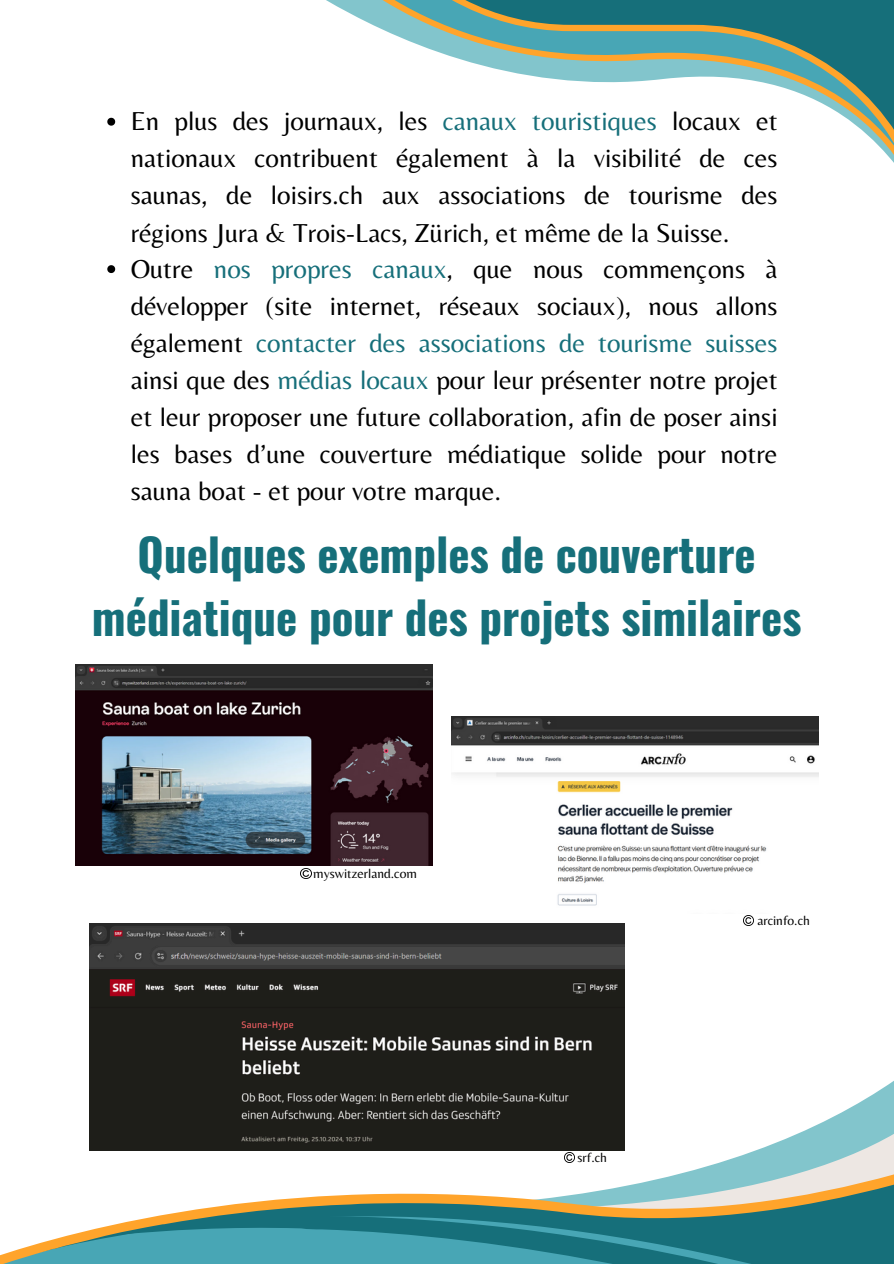
<style>
.page{position:relative;width:894px;height:1264px;background:#fff}
.page>*{position:absolute;margin:0;border:0;box-sizing:border-box;transform-origin:0 0}
.t1{font:700 45px/63px "Oswald";color:#166f7a;text-align:center}
.t2{font:27px/37.2px "Belleza";color:#000;text-align:justify}
.t3{font:13.5px "Belleza";color:#000}
.s1{color:#166f7a}
</style>
<div class="page">
<svg style="left:300px;top:1079px;width:593px;height:72px"></svg>
<svg style="left:320px;top:1133px;width:573px;height:41px"></svg>
<svg style="left:0;top:1174px;width:893px;height:89px"></svg>
<svg style="left:326px;top:0;width:56px;height:29px;fill:#82c5cc"></svg>
<svg style="left:382px;top:0;width:365px;height:83px"></svg>
<svg style="left:747px;top:0;width:146px;height:162px"></svg>
<img style="left:75px;top:664px;width:357px;height:201px">
<svg style="left:301px;top:868px;width:10px;height:10px"></svg>
<img style="left:89px;top:923px;width:535px;height:226px">
<svg style="left:564px;top:1152px;width:10px;height:10px"></svg>
<img style="left:451px;top:716px;width:367px;height:190px">
<svg style="left:107px;top:118px;width:8px;height:8px"></svg>
<svg style="left:743px;top:915px;width:10px;height:10px"></svg>
<svg style="left:107px;top:265px;width:8px;height:8px"></svg>
<p class="t2" style="left:131px;top:102px;width:648px">En plus des journaux, les <span class="s1">canaux touristiques</span> locaux et nationaux contribuent également à la visibilité de ces saunas, de loisirs.ch aux associations de tourisme des régions Jura &amp; Trois-Lacs, Zürich, et même de la Suisse.</p>
<p class="t2" style="left:131px;top:249px;width:648px">Outre <span class="s1">nos propres canaux</span>, que nous commençons à développer (site internet, réseaux sociaux), nous allons également <span class="s1">contacter des associations de tourisme suisses </span>ainsi que des <span class="s1">médias locaux</span> pour leur présenter notre projet et leur proposer une future collaboration, afin de poser ainsi les bases d’une couverture médiatique solide pour notre sauna boat - et pour votre marque.</p>
<h1 class="t1" style="left:92px;top:520px;width:710px">Quelques exemples de couverture médiatique pour des projets similaires</h1>
<p class="t3" style="left:313px;top:865px;width:105px">myswitzerland.com</p>
<p class="t3" style="left:577px;top:1149px;width:31px">srf.ch</p>
<p class="t3" style="left:757px;top:912px;width:54px">arcinfo.ch</p>
</div>
